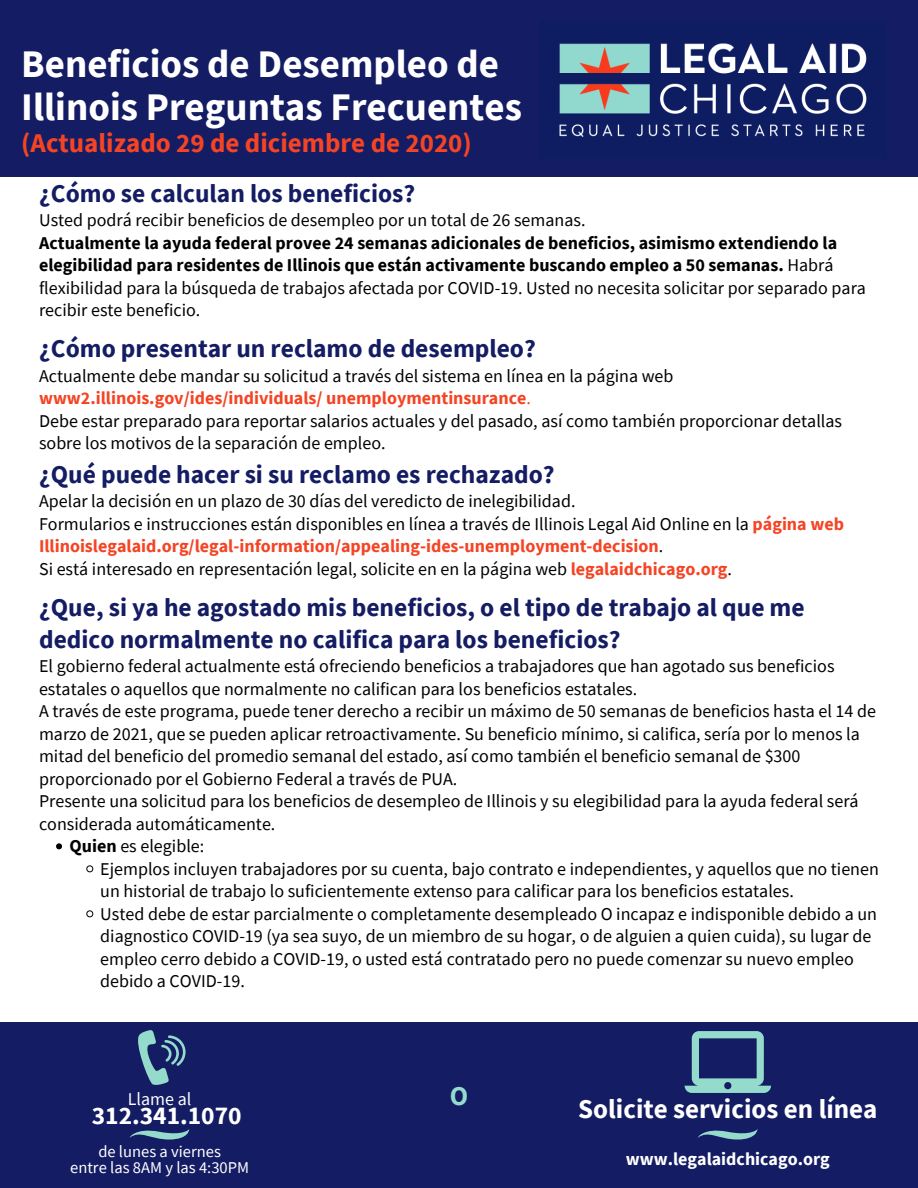
<style>
.page{position:relative;width:918px;height:1188px;background:#fff}
.page>*{position:absolute;margin:0;border:0;box-sizing:border-box;transform-origin:0 0}
.t1{font:700 39px/42.8px "Source Sans Pro";color:#fff}
.t2{font:700 27px "Source Sans Pro";color:#f44424}
.t3{font:700 27px "Source Sans Pro";color:#fff}
.t4{font:700 27px "Source Sans Pro";color:#94dbcb}
.t5{font:700 25.5px/31.8px "Source Sans Pro";color:#141c64}
.t6{font:700 25.5px "Source Sans Pro";color:#fff}
.t7{font:18px/22.5px "Source Sans Pro";color:#000}
.t8{font:700 18px/22.5px "Source Sans Pro";color:#000}
.t9{font:700 18px "Source Sans Pro";color:#fff}
.t10{font:18px "Source Sans Pro";color:#fff}
.t11{font:16.5px "Source Sans Pro";color:#fff}
.s1{font-weight:400}
.s2{font-weight:700;color:#f44424}
.s3{color:#f44424}
.s4{font-weight:700}
</style>
<div class="page">
<div style="left:0;top:1022px;width:918px;height:166px;background:#141c64"></div>
<svg style="left:138px;top:1030px;width:48px;height:55px"></svg>
<svg style="left:129px;top:1129px;width:61px;height:11px"></svg>
<svg style="left:685px;top:1031px;width:86px;height:62px"></svg>
<svg style="left:698px;top:1129px;width:60px;height:11px"></svg>
<div style="left:0;top:0;width:918px;height:176px;background:#141c64"></div>
<img style="left:559px;top:43px;width:308px;height:94px">
<svg style="left:56px;top:843px;width:6px;height:6px"></svg>
<svg style="left:87px;top:866px;width:6px;height:6px"></svg>
<svg style="left:87px;top:911px;width:6px;height:6px"></svg>
<p class="t1" style="left:21px;top:42px;width:502px">Beneficios de Desempleo de<br>Illinois Preguntas Frecuentes</p>
<p class="t2" style="left:21px;top:126px;width:452px">(Actualizado 29 de diciembre de 2020)</p>
<p class="t5" style="left:39px;top:177px;width:378px">¿Cómo se calculan los beneficios?</p>
<p class="t7" style="left:39px;top:209px;width:548px">Usted podrá recibir beneficios de desempleo por un total de 26 semanas.</p>
<p class="t8" style="left:39px;top:231px;width:828px">Actualmente la ayuda federal provee 24 semanas adicionales de beneficios, asimismo extendiendo la elegibilidad para residentes de Illinois que están activamente buscando empleo a 50 semanas. <span class="s1">Habrá flexibilidad para la búsqueda de trabajos afectada por COVID-19. Usted no necesita solicitar por separado para recibir este beneficio.</span></p>
<p class="t5" style="left:39px;top:332px;width:498px">¿Cómo presentar un reclamo de desempleo?</p>
<p class="t7" style="left:39px;top:364px;width:636px">Actualmente debe mandar su solicitud a través del sistema en línea en la página web <span class="s2">www2.illinois.gov/ides/individuals/ unemploymentinsurance</span><span class="s3">.</span></p>
<p class="t7" style="left:39px;top:409px;width:805px">Debe estar preparado para reportar salarios actuales y del pasado, así como también proporcionar detallas sobre los motivos de la separación de empleo.</p>
<p class="t5" style="left:39px;top:458px;width:517px">¿Qué puede hacer si su reclamo es rechazado?</p>
<p class="t7" style="left:39px;top:490px;width:538px">Apelar la decisión en un plazo de 30 días del veredicto de inelegibilidad.</p>
<p class="t7" style="left:39px;top:512px;width:806px">Formularios e instrucciones están disponibles en línea a través de Illinois Legal Aid Online en la <span class="s2">página web<br>Illinoislegalaid.org/legal-information/appealing-ides-unemployment-decision</span>.</p>
<p class="t7" style="left:39px;top:557px;width:694px">Si está interesado en representación legal, solicite en en la página web <span class="s2">legalaidchicago.org</span>.</p>
<p class="t5" style="left:39px;top:591px;width:767px">¿Que, si ya he agostado mis beneficios, o el tipo de trabajo al que me dedico normalmente no califica para los beneficios?</p>
<p class="t7" style="left:39px;top:654px;width:797px">El gobierno federal actualmente está ofreciendo beneficios a trabajadores que han agotado sus beneficios estatales o aquellos que normalmente no califican para los beneficios estatales.</p>
<p class="t7" style="left:39px;top:699px;width:838px">A través de este programa, puede tener derecho a recibir un máximo de 50 semanas de beneficios hasta el 14 de marzo de 2021, que se pueden aplicar retroactivamente. Su beneficio mínimo, si califica, sería por lo menos la mitad del beneficio del promedio semanal del estado, así como también el beneficio semanal de $300 proporcionado por el Gobierno Federal a través de PUA.</p>
<p class="t7" style="left:39px;top:789px;width:821px">Presente una solicitud para los beneficios de desempleo de Illinois y su elegibilidad para la ayuda federal será considerada automáticamente.</p>
<p class="t7" style="left:70px;top:834px;width:136px"><span class="s4">Quien</span> es elegible:</p>
<p class="t7" style="left:100px;top:857px;width:780px">Ejemplos incluyen trabajadores por su cuenta, bajo contrato e independientes, y aquellos que no tienen un historial de trabajo lo suficientemente extenso para calificar para los beneficios estatales.</p>
<p class="t7" style="left:100px;top:902px;width:778px">Usted debe de estar parcialmente o completamente desempleado O incapaz e indisponible debido a un diagnostico COVID-19 (ya sea suyo, de un miembro de su hogar, o de alguien a quien cuida), su lugar de empleo cerro debido a COVID-19, o usted está contratado pero no puede comenzar su nuevo empleo debido a COVID-19.</p>
<p class="t10" style="left:128px;top:1087px;width:65px">Llame al</p>
<p class="t6" style="left:92px;top:1099px;width:151px">312.341.1070</p>
<p class="t11" style="left:98px;top:1141px;width:124px">de lunes a viernes</p>
<p class="t11" style="left:70px;top:1157px;width:180px">entre las 8AM y las 4:30PM</p>
<p class="t4" style="left:450px;top:1079px;width:20px">O</p>
<p class="t3" style="left:578px;top:1091px;width:301px">Solicite servicios en línea</p>
<p class="t9" style="left:626px;top:1147px;width:206px">www.legalaidchicago.org</p>
</div>
